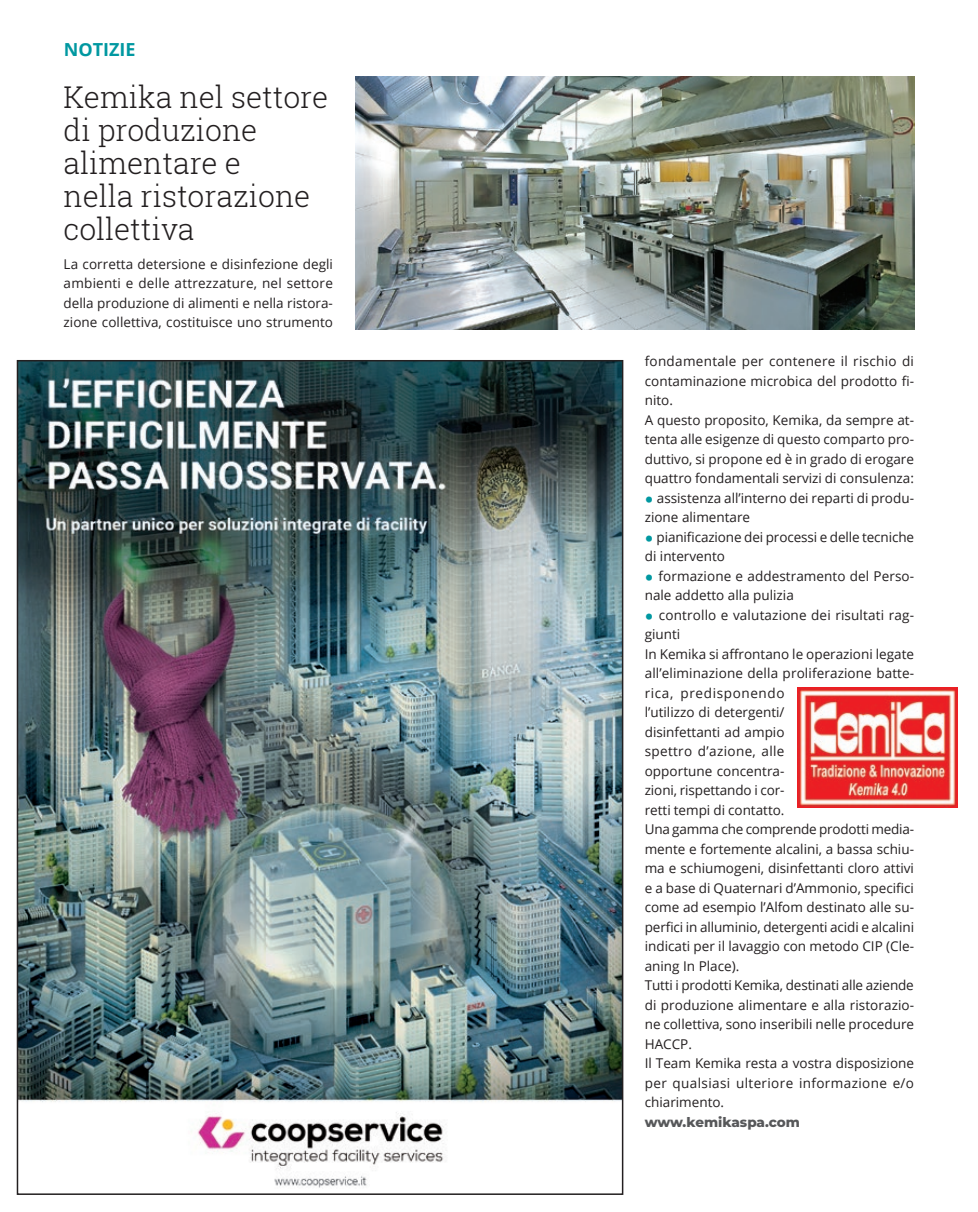
<style>
.page{position:relative;width:978px;height:1212px;background:#fff}
.page>*{position:absolute;margin:0;border:0;box-sizing:border-box;transform-origin:0 0}
.notizie_titolo_2{font:300 30px/33px "Roboto Slab";color:#231f20}
.t1{font:700 18px "Open Sans";color:#0098a1}
.testo_GSA{font:13.5px/19.5px "Open Sans";color:#231f20;text-align:justify}
.didascalia_1{font:800 13.5px "Montserrat";letter-spacing:-.005em;color:#57585a}
.s1{font-family:"Corbel";font-size:19.5px;color:#0098a1}
</style>
<div class="page">
<img style="left:20px;top:363px;width:600px;height:825px">
<img style="left:797px;top:688px;width:161px;height:120px">
<img style="left:355px;top:77px;width:559px;height:252px">
<h2 class="t1" style="left:64px;top:37px;width:73px">NOTIZIE</h2>
<p class="notizie_titolo_2" style="left:64px;top:80px;width:266px">Kemika nel settore di produzione alimentare e<br>nella ristorazione collettiva</p>
<p class="testo_GSA" style="left:64px;top:254px;width:271px">La corretta detersione e disinfezione degli ambienti e delle attrezzature, nel settore della produzione di alimenti e nella ristora&shy;zione collettiva, costituisce uno strumento</p>
<p class="testo_GSA" style="left:645px;top:351px;width:271px">fondamentale per contenere il rischio di contaminazione microbica del prodotto fi&shy;nito.</p>
<p class="testo_GSA" style="left:645px;top:410px;width:271px">A questo proposito, Kemika, da sempre at&shy;tenta alle esigenze di questo comparto pro&shy;duttivo, si propone ed è in grado di erogare quattro fondamentali servizi di consulenza:</p>
<p class="testo_GSA" style="left:645px;top:488px;width:271px"><span class="s1">•</span> assistenza all’interno dei reparti di produ&shy;zione alimentare</p>
<p class="testo_GSA" style="left:645px;top:527px;width:271px"><span class="s1">•</span> pianificazione dei processi e delle tecniche di intervento</p>
<p class="testo_GSA" style="left:645px;top:566px;width:271px"><span class="s1">•</span> formazione e addestramento del Perso&shy;nale addetto alla pulizia</p>
<p class="testo_GSA" style="left:645px;top:605px;width:271px"><span class="s1">•</span> controllo e valutazione dei risultati rag&shy;giunti</p>
<p class="testo_GSA" style="left:645px;top:644px;width:271px;text-align:left">In Kemika si affrontano le operazioni legate all’eliminazione della proliferazione batte&shy;rica, predisponendo<br>l’utilizzo di detergenti/<br>disinfettanti ad ampio<br>spettro d’azione, alle<br>opportune concentra-<br>zioni, rispettando i cor-<br>retti tempi di contatto.</p>
<p class="testo_GSA" style="left:645px;top:819px;width:271px">Una gamma che comprende prodotti media&shy;mente e fortemente alcalini, a bassa schiu&shy;ma e schiumogeni, disinfettanti cloro attivi e a base di Quaternari d’Ammonio, specifici come ad esempio l’Alfom destinato alle su&shy;perfici in alluminio, detergenti acidi e alcalini indicati per il lavaggio con metodo CIP (Cle&shy;aning In Place).</p>
<p class="testo_GSA" style="left:645px;top:975px;width:271px">Tutti i prodotti Kemika, destinati alle aziende di produzione alimentare e alla ristorazio&shy;ne collettiva, sono inseribili nelle procedure HACCP.</p>
<p class="testo_GSA" style="left:645px;top:1053px;width:271px">Il Team Kemika resta a vostra disposizione per qualsiasi ulteriore informazione e/o chiarimento.</p>
<p class="didascalia_1" style="left:645px;top:1112px;width:157px">www.kemikaspa.com</p>
</div>
